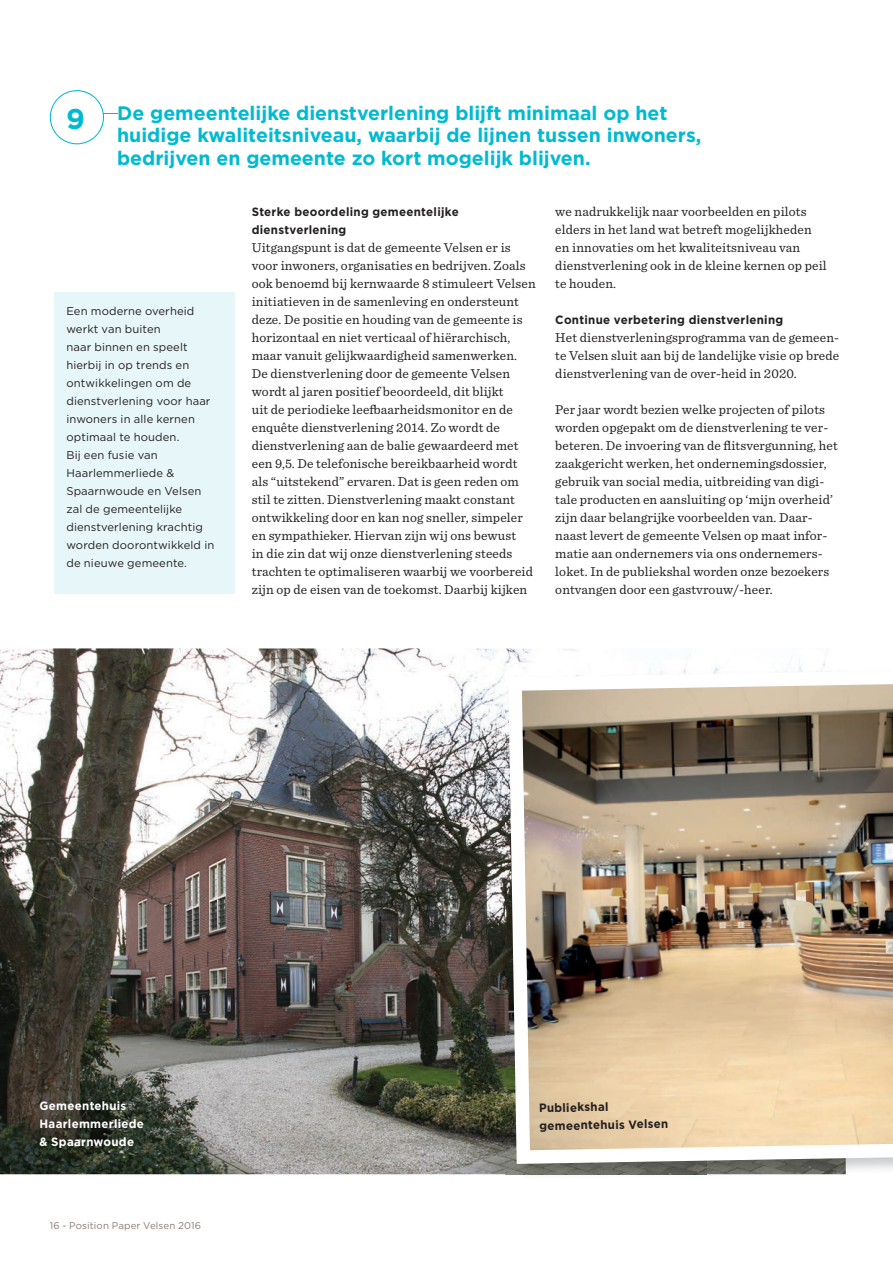
<style>
.page{position:relative;width:893px;height:1264px;background:#fff}
.page>*{position:absolute;margin:0;border:0;box-sizing:border-box;transform-origin:0 0}
.t1{font:700 28.5px "Gotham";color:#00bad1}
.t2{font:700 19.5px/22.5px "Gotham";color:#00bad1}
.t3{font:13.5px/18px "Sentinel";letter-spacing:.01em;color:#231f20}
.t4{font:700 12px/18px "Gotham";letter-spacing:.025em;color:#231f20;scale:.96 1}
.t5{font:700 12px/18px "Gotham";letter-spacing:.025em;color:#fff;scale:.96 1}
.t6{font:11.25px/18px "Gotham";letter-spacing:.01em;color:#231f20}
.t7{font:9.75px "Gotham";letter-spacing:.01em;color:#897b72}
</style>
<div class="page">
<img style="left:789px;top:648px;width:39px;height:16px">
<img style="left:0;top:648px;width:687px;height:526px">
<img style="left:706px;top:664px;width:140px;height:510px">
<img style="left:506px;top:1174px;width:194px;height:1px">
<img style="left:506px;top:664px;width:200px;height:510px">
<img style="left:508px;top:670px;width:385px;height:493px">
<svg style="left:50px;top:90px;width:67px;height:54px"></svg>
<div style="left:54px;top:293px;width:180px;height:301px;background:#e7f6f8"></div>
<h1 class="t1" style="left:66px;top:100px;width:20px">9</h1>
<h2 class="t2" style="left:117px;top:101px;width:586px">De gemeentelijke dienstverlening blijft minimaal op het huidige kwaliteitsniveau, waarbij de lijnen tussen inwoners, bedrijven en gemeente zo kort mogelijk blijven.</h2>
<p class="t6" style="left:66px;top:301px;width:149px">Een moderne overheid werkt van buiten<br>naar binnen en speelt hierbij in op trends en ontwikkelingen om de dienstverlening voor haar inwoners in alle kernen optimaal te houden.<br>Bij een fusie van<br>Haarlemmerliede &amp;<br>Spaarnwoude en Velsen zal de gemeentelijke dienstverlening krachtig worden doorontwikkeld in de nieuwe gemeente.</p>
<p class="t4" style="left:252px;top:203px;width:217px">Sterke beoordeling gemeentelijke dienstverlening</p>
<p class="t3" style="left:252px;top:238px;width:285px">Uitgangspunt is dat de gemeente Velsen er is voor inwoners, organisaties en bedrijven. Zoals ook benoemd bij kernwaarde 8 stimuleert Velsen initiatieven in de samenleving en ondersteunt deze. De positie en houding van de gemeente is horizontaal en niet verticaal of hiërarchisch, maar vanuit gelijkwaardigheid samenwerken.<br>De dienstverlening door de gemeente Velsen wordt al jaren positief beoordeeld, dit blijkt<br>uit de periodieke leefbaarheidsmonitor en de enquête dienstverlening 2014. Zo wordt de dienstverlening aan de balie gewaardeerd met een 9,5. De telefonische bereikbaarheid wordt als “uitstekend” ervaren. Dat is geen reden om stil te zitten. Dienstverlening maakt constant ontwikkeling door en kan nog sneller, simpeler en sympathieker. Hiervan zijn wij ons bewust<br>in die zin dat wij onze dienstverlening steeds trachten te optimaliseren waarbij we voorbereid zijn op de eisen van de toekomst. Daarbij kijken</p>
<p class="t3" style="left:555px;top:202px;width:273px">we nadrukkelijk naar voorbeelden en pilots elders in het land wat betreft mogelijkheden en innovaties om het kwaliteitsniveau van dienstverlening ook in de kleine kernen op peil te houden.</p>
<p class="t4" style="left:555px;top:311px;width:239px">Continue verbetering dienstverlening</p>
<p class="t3" style="left:555px;top:328px;width:285px;text-align:justify">Het dienstverleningsprogramma van de gemeen&shy;te Velsen sluit aan bij de landelijke visie op brede dienstverlening van de over-heid in 2020.</p>
<p class="t3" style="left:555px;top:400px;width:284px">Per jaar wordt bezien welke projecten of pilots worden opgepakt om de dienstverlening te ver&shy;beteren. De invoering van de flitsvergunning, het zaakgericht werken, het ondernemingsdossier, gebruik van social media, uitbreiding van digi&shy;tale producten en aansluiting op ‘mijn overheid’ zijn daar belangrijke voorbeelden van. Daar&shy;naast levert de gemeente Velsen op maat infor&shy;matie aan ondernemers via ons ondernemers&shy;loket. In de publiekshal worden onze bezoekers ontvangen door een gastvrouw/-heer.</p>
<p class="t5" style="left:40px;top:1096px;width:110px">Gemeentehuis<br>Haarlemmerliede &amp; Spaarnwoude</p>
<p class="t7" style="left:50px;top:1218px;width:153px">16 - Position Paper Velsen 2016</p>
<p class="t4" style="left:539px;top:1098px;width:136px;rotate:-1deg">Publiekshal gemeentehuis Velsen</p>
</div>
